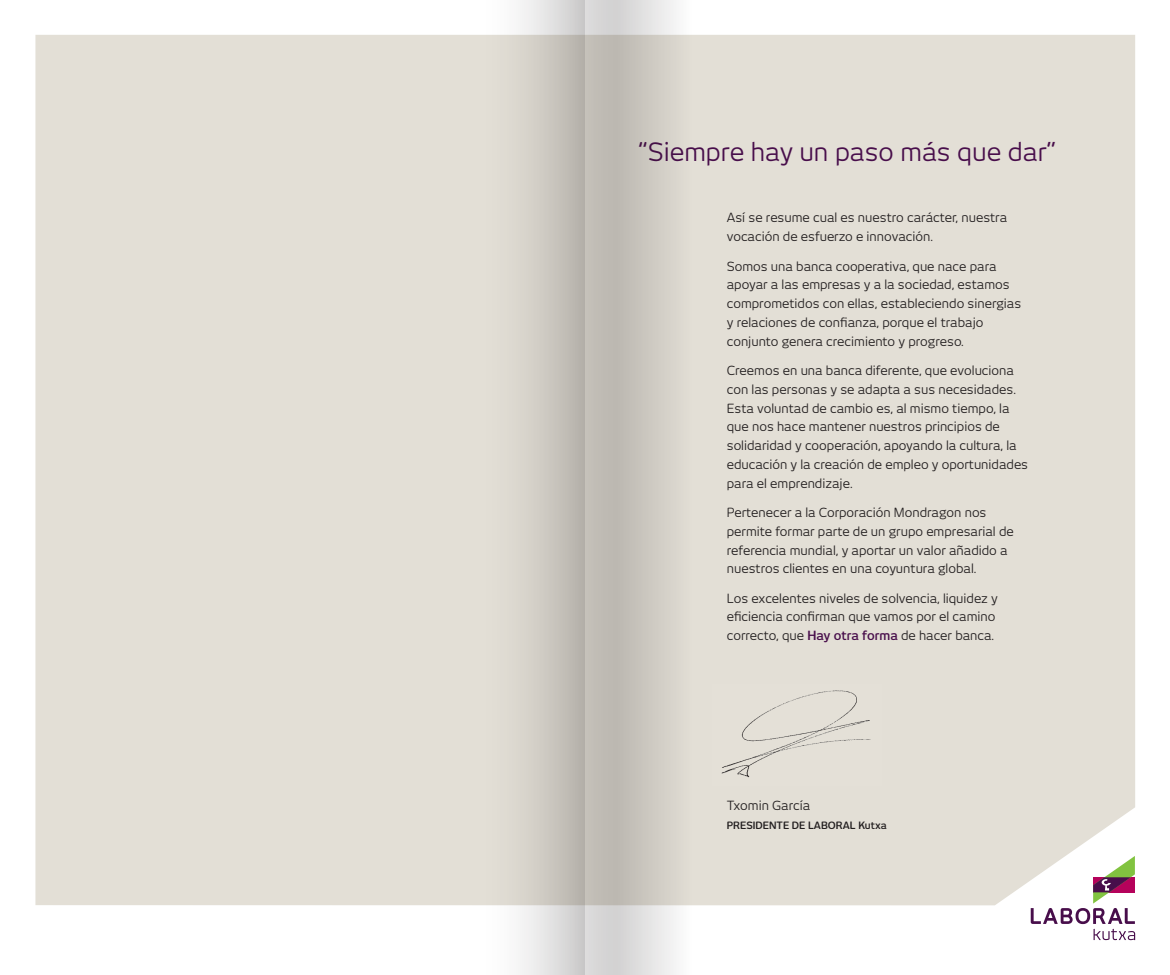
<style>
.page{position:relative;width:1170px;height:975px;background:#fff}
.page>*{position:absolute;margin:0;border:0;box-sizing:border-box;transform-origin:0 0}
.t1{font:25px "New June";color:#480e4b}
.t2{font:12.5px/18.8px "New June";color:#231f20}
.t3{font:600 10px "New June";color:#231f20}
.s1{font-weight:600;color:#480e4b}
</style>
<div class="page">
<div style="left:35px;top:35px;width:1099px;height:870px;background:#e3dfd6"></div>
<svg style="left:1030px;top:855px;width:104px;height:85px"></svg>
<div style="left:712px;top:684px;width:169px;height:101px;background:#e4e0d7"></div>
<svg style="left:478px;top:0;width:107px;height:974px;background:#d4d0c9"></svg>
<svg style="left:585px;top:0;width:106px;height:974px;background:#ccc9c2"></svg>
<p class="t1" style="left:638px;top:137px;width:419px">“Siempre hay un paso más que dar”</p>
<p class="t2" style="left:726px;top:208px;width:282px">Así se resume cual es nuestro carácter, nuestra vocación de esfuerzo e innovación.</p>
<p class="t2" style="left:726px;top:256px;width:296px">Somos una banca cooperativa, que nace para apoyar a las empresas y a la sociedad, estamos comprometidos con ellas, estableciendo sinergias y relaciones de confianza, porque el trabajo conjunto genera crecimiento y progreso.</p>
<p class="t2" style="left:726px;top:361px;width:303px">Creemos en una banca diferente, que evoluciona con las personas y se adapta a sus necesidades.<br>Esta voluntad de cambio es, al mismo tiempo, la que nos hace mantener nuestros principios de solidaridad y cooperación, apoyando la cultura, la educación y la creación de empleo y oportunidades para el emprendizaje.</p>
<p class="t2" style="left:726px;top:503px;width:288px">Pertenecer a la Corporación Mondragon nos permite formar parte de un grupo empresarial de referencia mundial, y aportar un valor añadido a nuestros clientes en una coyuntura global.</p>
<p class="t2" style="left:726px;top:588px;width:272px">Los excelentes niveles de solvencia, liquidez y eficiencia confirman que vamos por el camino correcto, que <span class="s1">Hay otra forma</span> de hacer banca.</p>
<p class="t2" style="left:726px;top:795px;width:85px">Txomin García</p>
<p class="t3" style="left:726px;top:819px;width:161px">PRESIDENTE DE LABORAL Kutxa</p>
</div>
